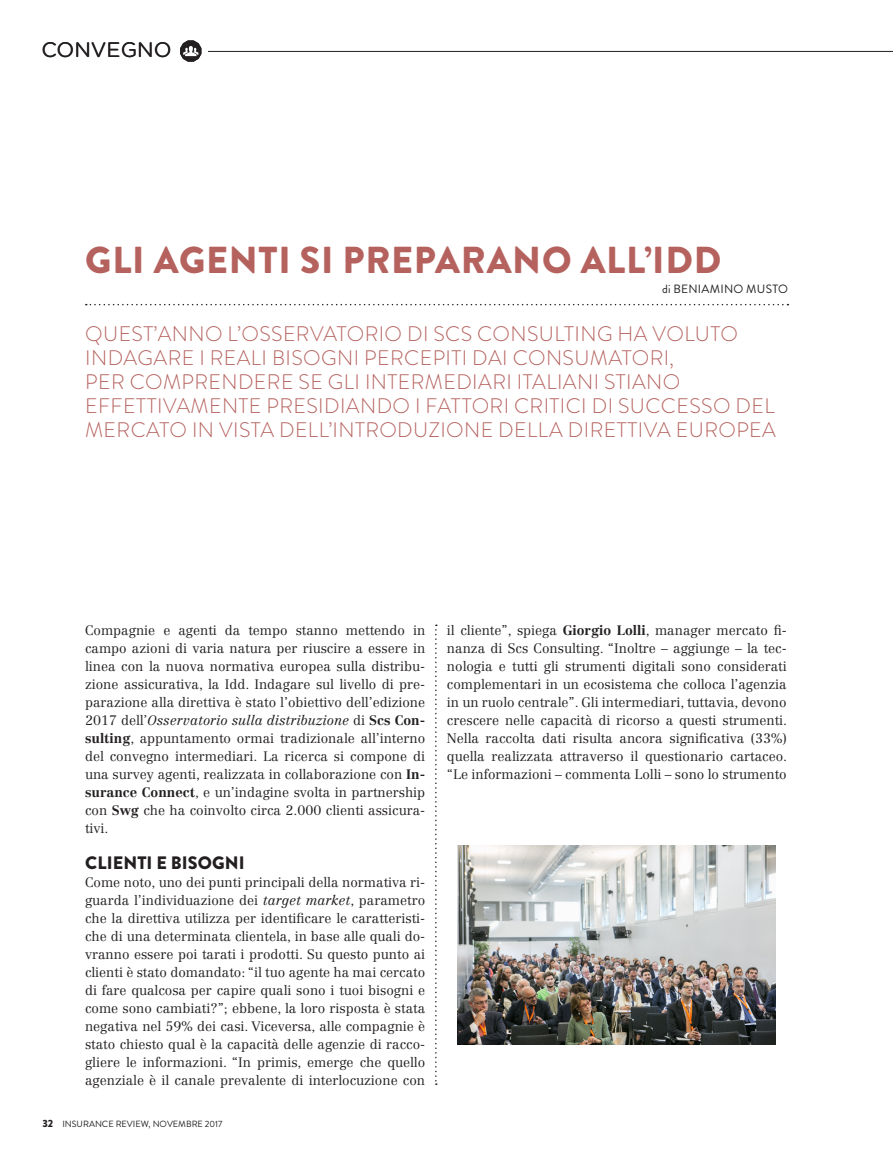
<style>
.page{position:relative;width:893px;height:1170px;background:#fff}
.page>*{position:absolute;margin:0;border:0;box-sizing:border-box;transform-origin:0 0}
.t1{font:900 37.5px "Brandon Grotesque";letter-spacing:.02em;color:#b5625e}
.t2{font:300 21px/24px "Brandon Grotesque";letter-spacing:.02em;color:#b5625e}
.t3{font:21px "Gotham Rounded";color:#231f20}
.t4{font:900 18px "Brandon Grotesque";letter-spacing:.005em;color:#231f20}
.t5{font:300 13.5px/18px "Centennial LT Std";color:#231f20;text-align:justify}
.t6{font:12px "Brandon Grotesque";letter-spacing:.02em;color:#231f20}
.t7{font:9px "Brandon Grotesque";color:#231f20}
.s1{font-style:italic}
.s2{font-weight:700}
.s3{font-weight:900;font-size:10.5px}
</style>
<div class="page">
<svg style="left:180px;top:40px;width:21px;height:22px"></svg>
<svg style="left:435px;top:624px;width:2px;height:460px"></svg>
<svg style="left:86px;top:304px;width:702px;height:1px"></svg>
<img style="left:457px;top:845px;width:319px;height:198px">
<hr style="left:208px;top:51px;width:685px;height:1px;background:#231f20">
<p class="t3" style="left:41px;top:35px;width:132px">CONVEGNO</p>
<p class="t1" style="left:85px;top:234px;width:637px">GLI AGENTI SI PREPARANO ALL’IDD</p>
<p class="t6" style="left:662px;top:281px;width:127px">di BENIAMINO MUSTO</p>
<p class="t2" style="left:85px;top:322px;width:692px">QUEST’ANNO L’OSSERVATORIO DI SCS CONSULTING HA VOLUTO INDAGARE I REALI BISOGNI PERCEPITI DAI CONSUMATORI,<br>PER COMPRENDERE SE GLI INTERMEDIARI ITALIANI STIANO EFFETTIVAMENTE PRESIDIANDO I FATTORI CRITICI DI SUCCESSO DEL MERCATO IN VISTA DELL’INTRODUZIONE DELLA DIRETTIVA EUROPEA</p>
<p class="t5" style="left:85px;top:621px;width:342px">Compagnie e agenti da tempo stanno mettendo in campo azioni di varia natura per riuscire a essere in linea con la nuova normativa europea sulla distribu&shy;zione assicurativa, la Idd. Indagare sul livello di pre&shy;parazione alla direttiva è stato l’obiettivo dell’edizione 2017 dell’<span class="s1">Osservatorio sulla distribuzione</span> di <span class="s2">Scs Con&shy;sulting</span>, appuntamento ormai tradizionale all’interno del convegno intermediari. La ricerca si compone di una survey agenti, realizzata in collaborazione con <span class="s2">In&shy;surance Connect</span>, e un’indagine svolta in partnership con <span class="s2">Swg</span> che ha coinvolto circa 2.000 clienti assicura&shy;tivi.</p>
<p class="t4" style="left:85px;top:849px;width:161px">CLIENTI E BISOGNI</p>
<p class="t5" style="left:85px;top:873px;width:342px">Come noto, uno dei punti principali della normativa ri&shy;guarda l’individuazione dei <span class="s1">target market</span>, parametro che la direttiva utilizza per identificare le caratteristi&shy;che di una determinata clientela, in base alle quali do&shy;vranno essere poi tarati i prodotti. Su questo punto ai clienti è stato domandato: “il tuo agente ha mai cercato di fare qualcosa per capire quali sono i tuoi bisogni e come sono cambiati?”; ebbene, la loro risposta è stata negativa nel 59% dei casi. Viceversa, alle compagnie è stato chiesto qual è la capacità delle agenzie di racco&shy;gliere le informazioni. “In primis, emerge che quello agenziale è il canale prevalente di interlocuzione con</p>
<p class="t7" style="left:43px;top:1117px;width:181px"><span class="s3">32</span> INSURANCE REVIEW, NOVEMBRE 2017</p>
<p class="t5" style="left:447px;top:621px;width:342px">il cliente”, spiega <span class="s2">Giorgio Lolli</span>, manager mercato fi&shy;nanza di Scs Consulting. “Inoltre – aggiunge – la tec&shy;nologia e tutti gli strumenti digitali sono considerati complementari in un ecosistema che colloca l’agenzia in un ruolo centrale”. Gli intermediari, tuttavia, devono crescere nelle capacità di ricorso a questi strumenti.<br>Nella raccolta dati risulta ancora significativa (33%) quella realizzata attraverso il questionario cartaceo. “Le informazioni – commenta Lolli – sono lo strumento</p>
</div>
